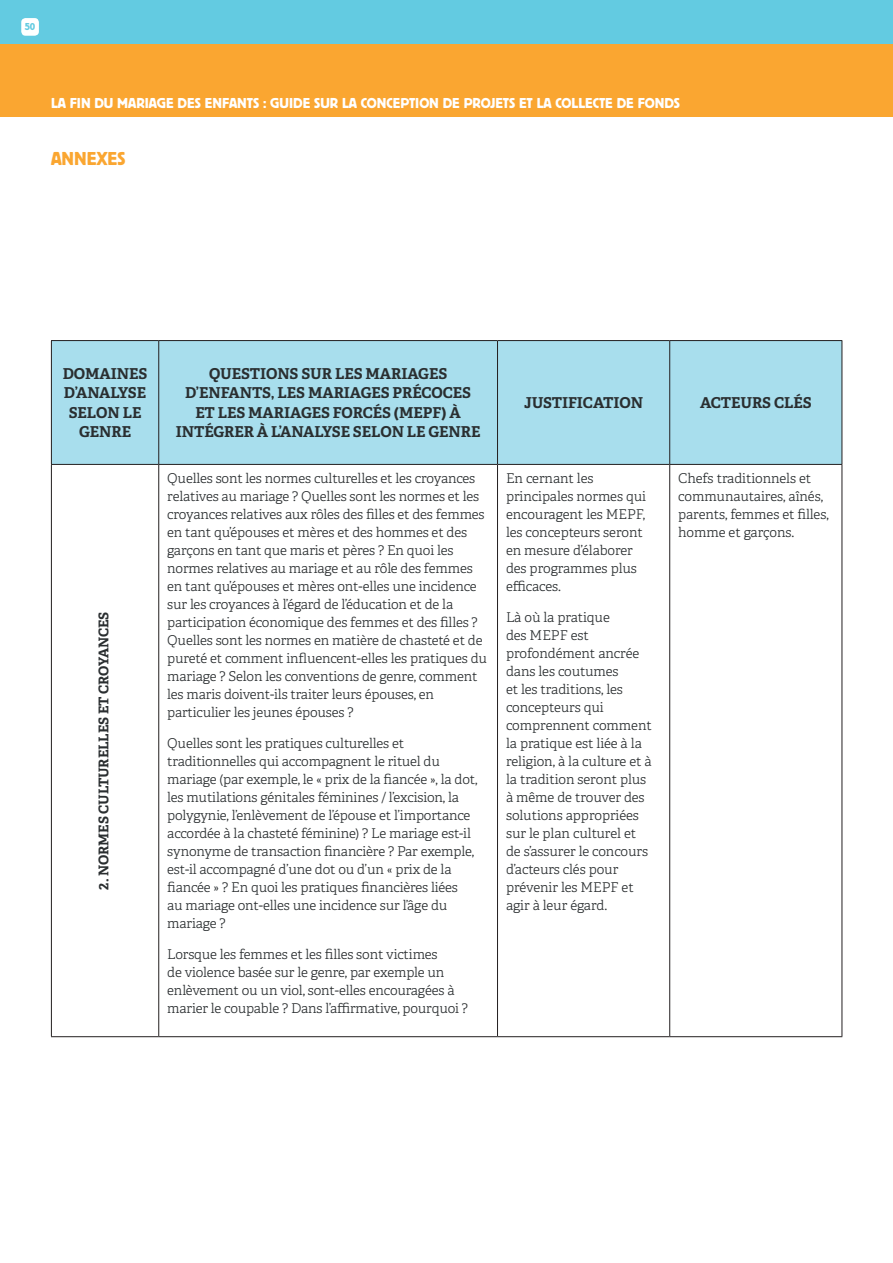
<style>
.page{position:relative;width:893px;height:1263px;background:#fff}
.page>*{position:absolute;margin:0;border:0;box-sizing:border-box;transform-origin:0 0}
.t1{font:19.5px "Platz";color:#faa631}
.t2{font:700 15px/19.5px "Adelle";letter-spacing:-.005em;color:#2a2e30;text-align:center}
.t3{font:15px "Platz";color:#fff}
.t4{font:300 13.5px/18px "Adelle";letter-spacing:-.01em;color:#2a2e30}
.t5{font:700 13.5px "Adelle";letter-spacing:-.005em;color:#2a2e30}
.t6{font:10.5px "Platz";color:#63cbe1}
</style>
<div class="page">
<div style="left:0;top:0;width:893px;height:45px;background:#63cbe1"></div>
<div style="left:0;top:45px;width:893px;height:72px;background:#faa631"></div>
<div style="left:21px;top:18px;width:18px;height:18px;background:#fff;border-radius:4px"></div>
<div style="left:52px;top:341px;width:790px;height:123px;background:#a8deed"></div>
<hr style="left:51px;top:340px;width:108px;height:1px;background:#231f20">
<hr style="left:51px;top:341px;width:1px;height:123px;background:#231f20">
<hr style="left:159px;top:340px;width:338px;height:1px;background:#231f20">
<hr style="left:158px;top:341px;width:1px;height:123px;background:#231f20">
<hr style="left:497px;top:340px;width:173px;height:1px;background:#231f20">
<hr style="left:497px;top:341px;width:1px;height:123px;background:#231f20">
<hr style="left:670px;top:340px;width:172px;height:1px;background:#231f20">
<hr style="left:669px;top:341px;width:1px;height:123px;background:#231f20">
<hr style="left:842px;top:341px;width:1px;height:123px;background:#231f20">
<hr style="left:51px;top:464px;width:108px;height:1px;background:#231f20">
<hr style="left:51px;top:465px;width:1px;height:571px;background:#231f20">
<hr style="left:159px;top:464px;width:338px;height:1px;background:#231f20">
<hr style="left:158px;top:465px;width:1px;height:571px;background:#231f20">
<hr style="left:497px;top:464px;width:173px;height:1px;background:#231f20">
<hr style="left:497px;top:465px;width:1px;height:571px;background:#231f20">
<hr style="left:670px;top:464px;width:172px;height:1px;background:#231f20">
<hr style="left:669px;top:465px;width:1px;height:571px;background:#231f20">
<hr style="left:842px;top:465px;width:1px;height:571px;background:#231f20">
<hr style="left:51px;top:1036px;width:108px;height:1px;background:#231f20">
<hr style="left:159px;top:1036px;width:338px;height:1px;background:#231f20">
<hr style="left:497px;top:1036px;width:173px;height:1px;background:#231f20">
<hr style="left:670px;top:1036px;width:172px;height:1px;background:#231f20">
<p class="t6" style="left:25px;top:21px;width:12px">50</p>
<p class="t3" style="left:51px;top:95px;width:630px">LA FIN DU MARIAGE DES ENFANTS : GUIDE SUR LA CONCEPTION DE PROJETS ET LA COLLECTE DE FONDS</p>
<h1 class="t1" style="left:51px;top:148px;width:76px">ANNEXES</h1>
<p class="t2" style="left:63px;top:364px;width:86px">DOMAINES<br>D’ANALYSE<br>SELON LE<br>GENRE</p>
<p class="t2" style="left:176px;top:364px;width:306px">QUESTIONS SUR LES MARIAGES<br>D’ENFANTS, LES MARIAGES PRÉCOCES<br>ET LES MARIAGES FORCÉS (MEPF) À<br>INTÉGRER À L’ANALYSE SELON LE GENRE</p>
<p class="t5" style="left:95px;top:889px;width:279px;rotate:-90deg">2. NORMES CULTURELLES ET CROYANCES</p>
<p class="t4" style="left:167px;top:470px;width:321px">Quelles sont les normes culturelles et les croyances relatives au mariage ? Quelles sont les normes et les croyances relatives aux rôles des filles et des femmes en tant qu’épouses et mères et des hommes et des garçons en tant que maris et pères ? En quoi les normes relatives au mariage et au rôle des femmes en tant qu’épouses et mères ont-elles une incidence sur les croyances à l’égard de l’éducation et de la participation économique des femmes et des filles ?<br>Quelles sont les normes en matière de chasteté et de pureté et comment influencent-elles les pratiques du mariage ? Selon les conventions de genre, comment les maris doivent-ils traiter leurs épouses, en particulier les jeunes épouses ?</p>
<p class="t4" style="left:167px;top:734px;width:312px">Quelles sont les pratiques culturelles et traditionnelles qui accompagnent le rituel du mariage (par exemple, le « prix de la fiancée », la dot, les mutilations génitales féminines / l’excision, la polygynie, l’enlèvement de l’épouse et l’importance accordée à la chasteté féminine) ? Le mariage est-il synonyme de transaction financière ? Par exemple, est-il accompagné d’une dot ou d’un « prix de la fiancée » ? En quoi les pratiques financières liées<br>au mariage ont-elles une incidence sur l’âge du mariage ?</p>
<p class="t4" style="left:167px;top:945px;width:302px">Lorsque les femmes et les filles sont victimes<br>de violence basée sur le genre, par exemple un enlèvement ou un viol, sont-elles encouragées à marier le coupable ? Dans l’affirmative, pourquoi ?</p>
<p class="t2" style="left:524px;top:393px;width:120px">JUSTIFICATION</p>
<p class="t2" style="left:700px;top:393px;width:113px">ACTEURS CLÉS</p>
<p class="t4" style="left:506px;top:469px;width:142px">En cernant les principales normes qui encouragent les MEPF, les concepteurs seront en mesure d’élaborer des programmes plus efficaces.</p>
<p class="t4" style="left:506px;top:608px;width:147px">Là où la pratique<br>des MEPF est profondément ancrée dans les coutumes<br>et les traditions, les concepteurs qui comprennent comment la pratique est liée à la religion, à la culture et à la tradition seront plus à même de trouver des solutions appropriées sur le plan culturel et de s’assurer le concours d’acteurs clés pour prévenir les MEPF et agir à leur égard.</p>
<p class="t4" style="left:678px;top:469px;width:152px">Chefs traditionnels et communautaires, aînés, parents, femmes et filles, homme et garçons.</p>
</div>
